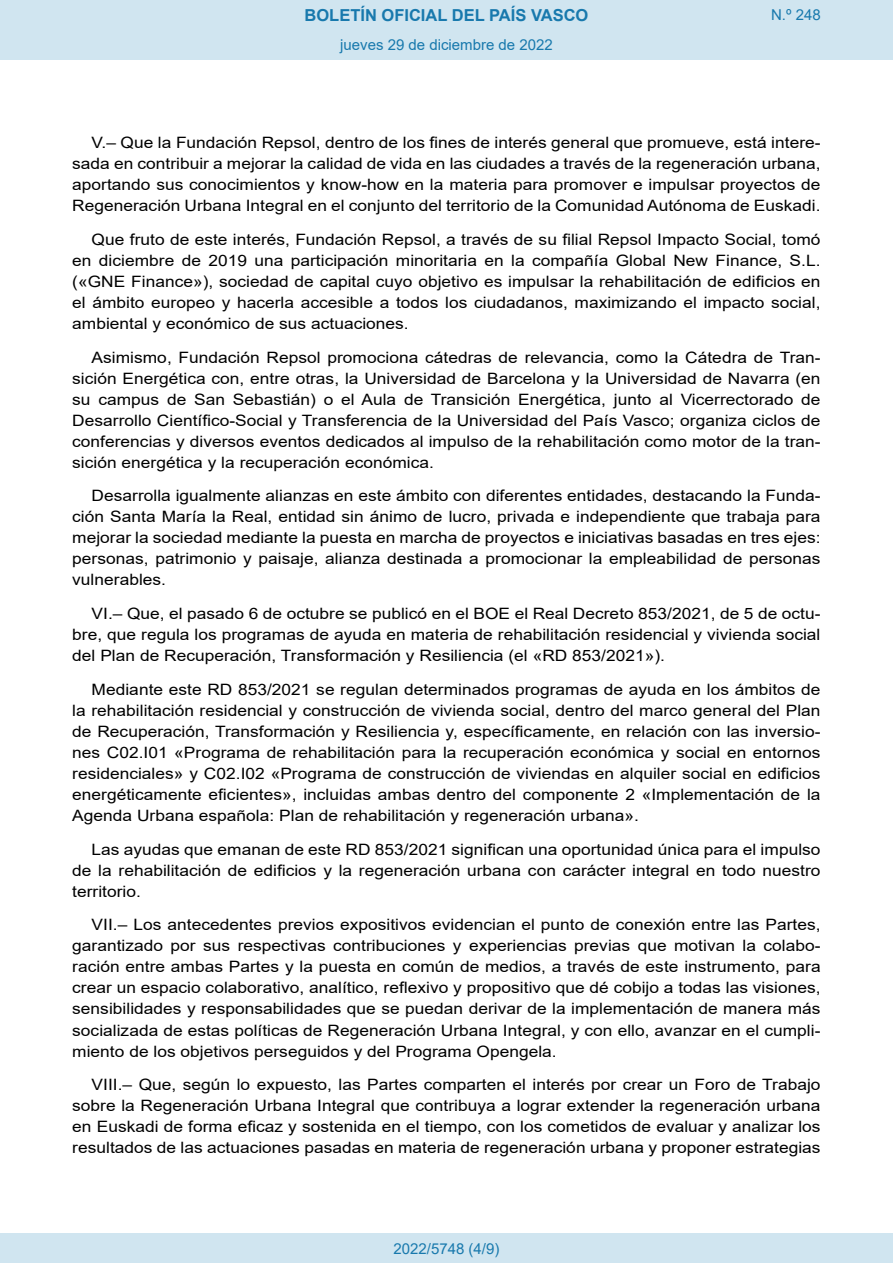
<style>
.page{position:relative;width:893px;height:1263px;background:#fff}
.page>*{position:absolute;margin:0;border:0;box-sizing:border-box;transform-origin:0 0}
.t1{font:700 16.5px "Arial";color:#1879ad}
.BOPVDetalle{font:15.6px/21px "Arial";color:#000;text-align:justify;scale:1.11 1}
.Paginacion_Centro{font:15px "Arial";color:#1879ad}
</style>
<div class="page">
<div style="left:0;top:0;width:893px;height:60px;background:#d0e5f0"></div>
<div style="left:0;top:1233px;width:893px;height:30px;background:#d0e5f0"></div>
<p class="t1" style="left:305px;top:3px;width:285px">BOLETÍN OFICIAL DEL PAÍS VASCO</p>
<p class="Paginacion_Centro" style="left:340px;top:35px;width:214px">jueves 29 de diciembre de 2022</p>
<p class="Paginacion_Centro" style="left:771px;top:5px;width:51px">N.º 248</p>
<p class="BOPVDetalle" style="left:72px;top:132px;width:676px;text-indent:19px">V.– Que la Fundación Repsol, dentro de los fines de interés general que promueve, está intere&shy;sada en contribuir a mejorar la calidad de vida en las ciudades a través de la regeneración urbana, aportando sus conocimientos y know-how en la materia para promover e impulsar proyectos de Regeneración Urbana Integral en el conjunto del territorio de la Comunidad Autónoma de Euskadi.</p>
<p class="BOPVDetalle" style="left:72px;top:229px;width:676px;text-indent:19px">Que fruto de este interés, Fundación Repsol, a través de su filial Repsol Impacto Social, tomó en diciembre de 2019 una participación minoritaria en la compañía Global New Finance, S.L. («GNE Finance»), sociedad de capital cuyo objetivo es impulsar la rehabilitación de edificios en el ámbito europeo y hacerla accesible a todos los ciudadanos, maximizando el impacto social, ambiental y económico de sus actuaciones.</p>
<p class="BOPVDetalle" style="left:72px;top:347px;width:676px;text-indent:19px">Asimismo, Fundación Repsol promociona cátedras de relevancia, como la Cátedra de Tran&shy;sición Energética con, entre otras, la Universidad de Barcelona y la Universidad de Navarra (en su campus de San Sebastián) o el Aula de Transición Energética, junto al Vicerrectorado de Desarrollo Científico-Social y Transferencia de la Universidad del País Vasco; organiza ciclos de conferencias y diversos eventos dedicados al impulso de la rehabilitación como motor de la tran&shy;sición energética y la recuperación económica.</p>
<p class="BOPVDetalle" style="left:72px;top:485px;width:676px;text-indent:19px">Desarrolla igualmente alianzas en este ámbito con diferentes entidades, destacando la Funda&shy;ción Santa María la Real, entidad sin ánimo de lucro, privada e independiente que trabaja para mejorar la sociedad mediante la puesta en marcha de proyectos e iniciativas basadas en tres ejes: personas, patrimonio y paisaje, alianza destinada a promocionar la empleabilidad de personas vulnerables.</p>
<p class="BOPVDetalle" style="left:72px;top:603px;width:676px;text-indent:19px">VI.– Que, el pasado 6 de octubre se publicó en el BOE el Real Decreto 853/2021, de 5 de octu&shy;bre, que regula los programas de ayuda en materia de rehabilitación residencial y vivienda social del Plan de Recuperación, Transformación y Resiliencia (el «RD 853/2021»).</p>
<p class="BOPVDetalle" style="left:72px;top:679px;width:676px;text-indent:19px">Mediante este RD 853/2021 se regulan determinados programas de ayuda en los ámbitos de la rehabilitación residencial y construcción de vivienda social, dentro del marco general del Plan de Recuperación, Transformación y Resiliencia y, específicamente, en relación con las inversio&shy;nes C02.I01 «Programa de rehabilitación para la recuperación económica y social en entornos residenciales» y C02.I02 «Programa de construcción de viviendas en alquiler social en edificios energéticamente eficientes», incluidas ambas dentro del componente 2 «Implementación de la Agenda Urbana española: Plan de rehabilitación y regeneración urbana».</p>
<p class="BOPVDetalle" style="left:72px;top:839px;width:676px;text-indent:19px">Las ayudas que emanan de este RD 853/2021 significan una oportunidad única para el impulso de la rehabilitación de edificios y la regeneración urbana con carácter integral en todo nuestro territorio.</p>
<p class="BOPVDetalle" style="left:72px;top:914px;width:676px;text-indent:19px">VII.– Los antecedentes previos expositivos evidencian el punto de conexión entre las Partes, garantizado por sus respectivas contribuciones y experiencias previas que motivan la colabo&shy;ración entre ambas Partes y la puesta en común de medios, a través de este instrumento, para crear un espacio colaborativo, analítico, reflexivo y propositivo que dé cobijo a todas las visiones, sensibilidades y responsabilidades que se puedan derivar de la implementación de manera más socializada de estas políticas de Regeneración Urbana Integral, y con ello, avanzar en el cumpli&shy;miento de los objetivos perseguidos y del Programa Opengela.</p>
<p class="BOPVDetalle" style="left:72px;top:1074px;width:676px;text-indent:19px">VIII.– Que, según lo expuesto, las Partes comparten el interés por crear un Foro de Trabajo sobre la Regeneración Urbana Integral que contribuya a lograr extender la regeneración urbana en Euskadi de forma eficaz y sostenida en el tiempo, con los cometidos de evaluar y analizar los resultados de las actuaciones pasadas en materia de regeneración urbana y proponer estrategias</p>
<p class="Paginacion_Centro" style="left:393px;top:1238px;width:107px">2022/5748 (4/9)</p>
</div>
